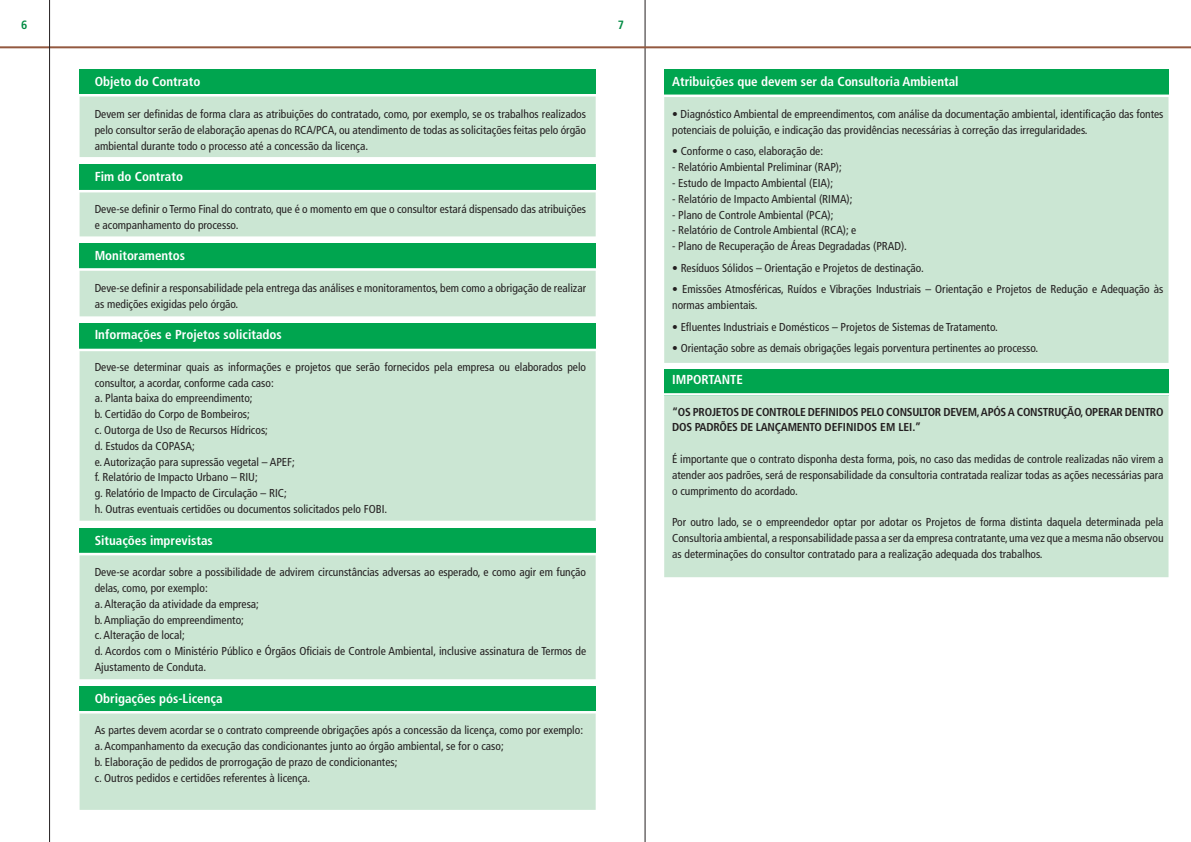
<style>
.page{position:relative;width:1191px;height:842px;background:#fff}
.page>*{position:absolute;margin:0;border:0;box-sizing:border-box;transform-origin:0 0}
.t1{font:700 condensed 13px "Frutiger";color:#fff}
.t2{font:700 condensed 12px "Frutiger";color:#008b43}
.t3{font:condensed 11.5px/15.8px "Frutiger";color:#231f20}
.t4{font:700 condensed 11.5px/15.8px "Frutiger";letter-spacing:-.02em;color:#231f20}
</style>
<div class="page">
<div style="left:80px;top:555px;width:515px;height:124px;background:#cbe6d3"></div>
<div style="left:80px;top:528px;width:515px;height:27px;background:#00a54f"></div>
<div style="left:80px;top:713px;width:515px;height:97px;background:#cbe6d3"></div>
<div style="left:80px;top:686px;width:515px;height:27px;background:#00a54f"></div>
<div style="left:80px;top:351px;width:515px;height:170px;background:#cbe6d3"></div>
<div style="left:80px;top:323px;width:515px;height:27px;background:#00a54f"></div>
<div style="left:80px;top:271px;width:515px;height:45px;background:#cbe6d3"></div>
<div style="left:80px;top:243px;width:515px;height:27px;background:#00a54f"></div>
<div style="left:80px;top:192px;width:515px;height:44px;background:#cbe6d3"></div>
<div style="left:80px;top:164px;width:515px;height:27px;background:#00a54f"></div>
<div style="left:80px;top:96px;width:515px;height:61px;background:#cbe6d3"></div>
<div style="left:80px;top:69px;width:515px;height:27px;background:#00a54f"></div>
<hr style="left:644px;top:0;width:1px;height:842px;background:#231f20">
<hr style="left:0;top:46px;width:1191px;height:2px;background:#935940">
<hr style="left:49px;top:0;width:1px;height:842px;background:#231f20">
<hr style="left:76px;top:94px;width:525px;height:2px;background:#fff">
<hr style="left:76px;top:190px;width:525px;height:2px;background:#fff">
<hr style="left:76px;top:268px;width:525px;height:3px;background:#fff">
<hr style="left:76px;top:349px;width:525px;height:2px;background:#fff">
<hr style="left:76px;top:553px;width:525px;height:2px;background:#fff">
<hr style="left:76px;top:711px;width:525px;height:2px;background:#fff">
<div style="left:664px;top:97px;width:504px;height:266px;background:#cbe6d3"></div>
<div style="left:664px;top:69px;width:504px;height:27px;background:#00a54f"></div>
<div style="left:664px;top:396px;width:504px;height:181px;background:#cbe6d3"></div>
<div style="left:664px;top:369px;width:504px;height:26px;background:#00a54f"></div>
<hr style="left:659px;top:95px;width:526px;height:2px;background:#fff">
<hr style="left:659px;top:393px;width:526px;height:3px;background:#fff">
<p class="t2" style="left:21px;top:18px;width:8px">6</p>
<p class="t2" style="left:617px;top:18px;width:8px">7</p>
<p class="t1" style="left:95px;top:74px;width:107px">Objeto do Contrato</p>
<p class="t3" style="left:95px;top:106px;width:493px;text-align:justify">Devem ser definidas de forma clara as atribuições do contratado, como, por exemplo, se os trabalhos realizados pelo consultor serão de elaboração apenas do RCA/PCA, ou atendimento de todas as solicitações feitas pelo órgão ambiental durante todo o processo até a concessão da licença.</p>
<p class="t1" style="left:95px;top:169px;width:90px">Fim do Contrato</p>
<p class="t3" style="left:95px;top:201px;width:493px">Deve-se definir o Termo Final do contrato, que é o momento em que o consultor estará dispensado das atribuições e acompanhamento do processo.</p>
<p class="t1" style="left:95px;top:248px;width:92px">Monitoramentos</p>
<p class="t3" style="left:95px;top:280px;width:493px">Deve-se definir a responsabilidade pela entrega das análises e monitoramentos, bem como a obrigação de realizar as medições exigidas pelo órgão.</p>
<p class="t1" style="left:95px;top:327px;width:188px">Informações e Projetos solicitados</p>
<p class="t3" style="left:95px;top:359px;width:493px">Deve-se determinar quais as informações e projetos que serão fornecidos pela empresa ou elaborados pelo consultor, a acordar, conforme cada caso:<br>a. Planta baixa do empreendimento;<br>b. Certidão do Corpo de Bombeiros;<br>c. Outorga de Uso de Recursos Hídricos;<br>d. Estudos da COPASA;<br>e. Autorização para supressão vegetal – APEF;<br>f. Relatório de Impacto Urbano – RIU;<br>g. Relatório de Impacto de Circulação – RIC;<br>h. Outras eventuais certidões ou documentos solicitados pelo FOBI.</p>
<p class="t1" style="left:95px;top:532px;width:120px">Situações imprevistas</p>
<p class="t3" style="left:95px;top:564px;width:493px">Deve-se acordar sobre a possibilidade de advirem circunstâncias adversas ao esperado, e como agir em função delas, como, por exemplo:<br>a. Alteração da atividade da empresa;<br>b. Ampliação do empreendimento;<br>c. Alteração de local;<br>d. Acordos com o Ministério Público e Órgãos Oficiais de Controle Ambiental, inclusive assinatura de Termos de Ajustamento de Conduta.</p>
<p class="t1" style="left:95px;top:690px;width:129px">Obrigações pós-Licença</p>
<p class="t3" style="left:95px;top:722px;width:490px">As partes devem acordar se o contrato compreende obrigações após a concessão da licença, como por exemplo: a. Acompanhamento da execução das condicionantes junto ao órgão ambiental, se for o caso;<br>b. Elaboração de pedidos de prorrogação de prazo de condicionantes;<br>c. Outros pedidos e certidões referentes à licença.</p>
<p class="t1" style="left:672px;top:74px;width:288px">Atribuições que devem ser da Consultoria Ambiental</p>
<p class="t3" style="left:672px;top:106px;width:493px">• Diagnóstico Ambiental de empreendimentos, com análise da documentação ambiental, identificação das fontes potenciais de poluição, e indicação das providências necessárias à correção das irregularidades.</p>
<p class="t3" style="left:672px;top:143px;width:152px">• Conforme o caso, elaboração de:</p>
<p class="t3" style="left:672px;top:159px;width:171px">- Relatório Ambiental Preliminar (RAP);</p>
<p class="t3" style="left:672px;top:175px;width:162px">- Estudo de Impacto Ambiental (EIA);</p>
<p class="t3" style="left:672px;top:191px;width:182px">- Relatório de Impacto Ambiental (RIMA);</p>
<p class="t3" style="left:672px;top:207px;width:163px">- Plano de Controle Ambiental (PCA);</p>
<p class="t3" style="left:672px;top:222px;width:186px">- Relatório de Controle Ambiental (RCA); e</p>
<p class="t3" style="left:672px;top:238px;width:236px">- Plano de Recuperação de Áreas Degradadas (PRAD).</p>
<p class="t3" style="left:672px;top:260px;width:253px">• Resíduos Sólidos – Orientação e Projetos de destinação.</p>
<p class="t3" style="left:672px;top:281px;width:493px">• Emissões Atmosféricas, Ruídos e Vibrações Industriais – Orientação e Projetos de Redução e Adequação às normas ambientais.</p>
<p class="t3" style="left:672px;top:319px;width:327px">• Efluentes Industriais e Domésticos – Projetos de Sistemas de Tratamento.</p>
<p class="t3" style="left:672px;top:340px;width:368px">• Orientação sobre as demais obrigações legais porventura pertinentes ao processo.</p>
<p class="t1" style="left:672px;top:372px;width:72px">IMPORTANTE</p>
<p class="t4" style="left:672px;top:404px;width:493px">“OS PROJETOS DE CONTROLE DEFINIDOS PELO CONSULTOR DEVEM, APÓS A CONSTRUÇÃO, OPERAR DENTRO<br>DOS PADRÕES DE LANÇAMENTO DEFINIDOS EM LEI.”</p>
<p class="t3" style="left:672px;top:451px;width:493px;text-align:justify">É importante que o contrato disponha desta forma, pois, no caso das medidas de controle realizadas não virem a atender aos padrões, será de responsabilidade da consultoria contratada realizar todas as ações necessárias para o cumprimento do acordado.</p>
<p class="t3" style="left:672px;top:514px;width:493px;text-align:justify">Por outro lado, se o empreendedor optar por adotar os Projetos de forma distinta daquela determinada pela Consultoria ambiental, a responsabilidade passa a ser da empresa contratante, uma vez que a mesma não observou as determinações do consultor contratado para a realização adequada dos trabalhos.</p>
</div>
